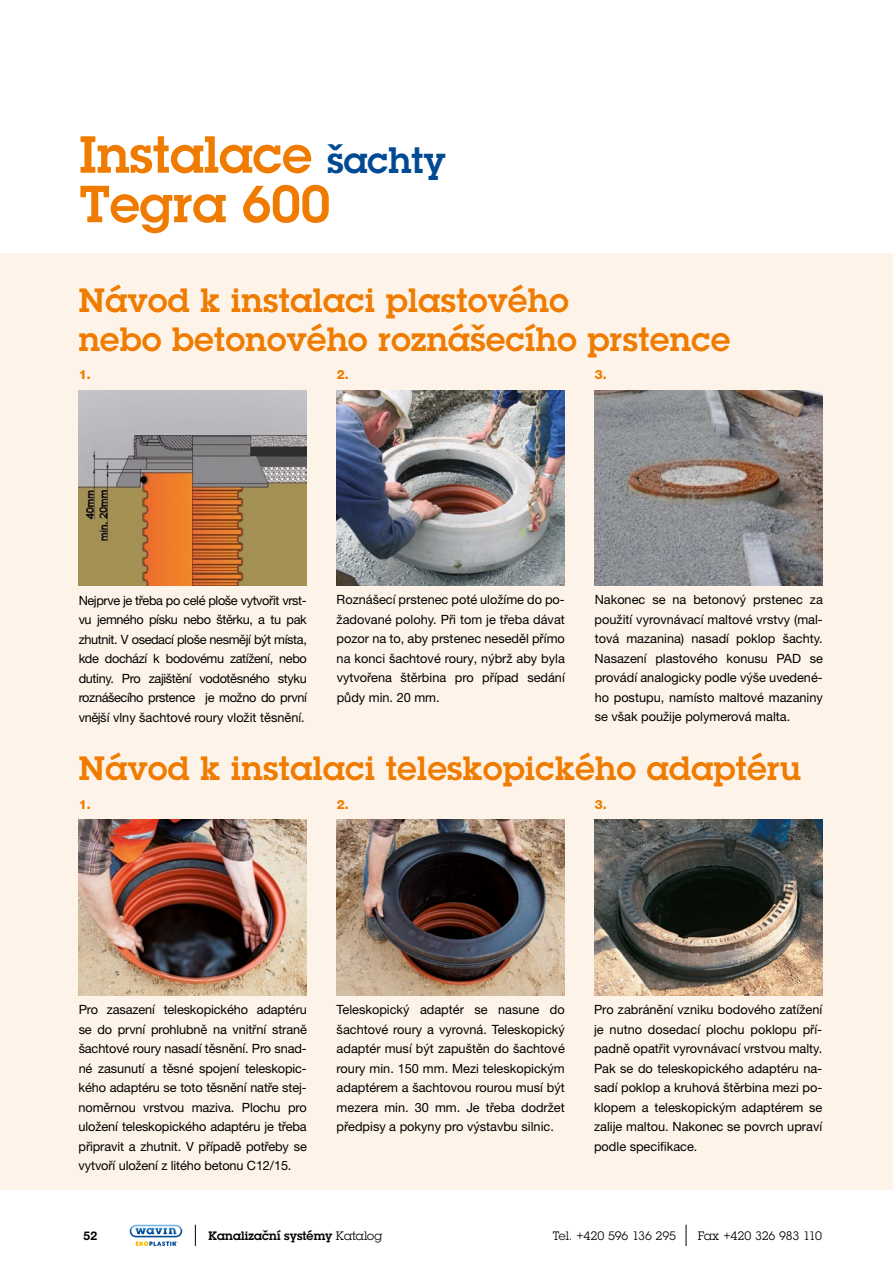
<style>
.page{position:relative;width:893px;height:1263px;background:#fff}
.page>*{position:absolute;margin:0;border:0;box-sizing:border-box;transform-origin:0 0}
.t1{font:600 51px/49.5px "Lubalin Graphfor Wavin";color:#ef7c00}
.t2{font:600 33px/39px "Lubalin Graphfor Wavin";letter-spacing:.015em;color:#ef7c00}
.t3{font:12.75px/19.5px "Helvetica Neue CE";color:#000;text-align:justify}
.t4{font:800 12.75px "Helvetica Neue LT Pro";color:#ef7c00}
.t5{font:12px "Lubalin Graphfor Wavin";letter-spacing:-.02em;color:#000}
.t6{font:600 12px "Lubalin Graphfor Wavin";letter-spacing:.01em;color:#000}
.t7{font:700 12px "Helvetica Neue CE";color:#000}
.s1{font-size:36px;color:#004993}
.s2{font-weight:400}
</style>
<div class="page">
<div style="left:0;top:253px;width:893px;height:936px;background:#fef3e8"></div>
<svg style="left:130px;top:1225px;width:52px;height:21px"></svg>
<svg style="left:195px;top:1225px;width:1px;height:21px"></svg>
<svg style="left:686px;top:1225px;width:1px;height:21px"></svg>
<img style="left:595px;top:390px;width:228px;height:195px">
<img style="left:337px;top:390px;width:228px;height:195px">
<img style="left:79px;top:390px;width:228px;height:195px">
<img style="left:79px;top:819px;width:228px;height:176px">
<img style="left:337px;top:819px;width:228px;height:176px">
<img style="left:594px;top:819px;width:228px;height:176px">
<h1 class="t1" style="left:79px;top:129px;width:367px">Instalace <span class="s1">šachty<br></span>Tegra 600</h1>
<h2 class="t2" style="left:79px;top:280px;width:653px">Návod k instalaci plastového<br>nebo betonového roznášecího prstence</h2>
<p class="t4" style="left:79px;top:367px;width:14px">1.</p>
<p class="t4" style="left:337px;top:367px;width:14px">2.</p>
<p class="t4" style="left:595px;top:367px;width:14px">3.</p>
<p class="t3" style="left:79px;top:590px;width:230px">Nejprve je třeba po celé ploše vytvořit vrst&shy;vu jemného písku nebo štěrku, a tu pak zhutnit. V osedací ploše nesmějí být místa, kde dochází k bodovému zatížení, nebo dutiny. Pro zajištění vodotěsného styku roznášecího prstence je možno do první vnější vlny šachtové roury vložit těsnění.</p>
<p class="t3" style="left:337px;top:590px;width:230px">Roznášecí prstenec poté uložíme do po&shy;žadované polohy. Při tom je třeba dávat pozor na to, aby prstenec neseděl přímo na konci šachtové roury, nýbrž aby byla vytvořena štěrbina pro případ sedání půdy min. 20 mm.</p>
<p class="t3" style="left:595px;top:590px;width:230px;text-align:left">Nakonec se na betonový prstenec za použití vyrovnávací maltové vrstvy (mal&shy;tová mazanina) nasadí poklop šachty.<br>Nasazení plastového konusu PAD se provádí analogicky podle výše uvedené&shy;ho postupu, namísto maltové mazaniny se však použije polymerová malta.</p>
<h2 class="t2" style="left:79px;top:748px;width:724px">Návod k instalaci teleskopického adaptéru</h2>
<p class="t4" style="left:79px;top:796px;width:14px">1.</p>
<p class="t4" style="left:337px;top:796px;width:14px">2.</p>
<p class="t4" style="left:595px;top:796px;width:14px">3.</p>
<p class="t3" style="left:79px;top:1000px;width:230px">Pro zasazení teleskopického adaptéru se do první prohlubně na vnitřní straně šachtové roury nasadí těsnění. Pro snad&shy;né zasunutí a těsné spojení teleskopic&shy;kého adaptéru se toto těsnění natře stej&shy;noměrnou vrstvou maziva. Plochu pro uložení teleskopického adaptéru je třeba připravit a zhutnit. V případě potřeby se vytvoří uložení z litého betonu C12/15.</p>
<p class="t3" style="left:337px;top:1000px;width:230px">Teleskopický adaptér se nasune do šachtové roury a vyrovná. Teleskopický adaptér musí být zapuštěn do šachtové roury min. 150 mm. Mezi teleskopickým adaptérem a šachtovou rourou musí být mezera min. 30 mm. Je třeba dodržet předpisy a pokyny pro výstavbu silnic.</p>
<p class="t3" style="left:594px;top:1000px;width:230px;text-align:left">Pro zabránění vzniku bodového zatížení je nutno dosedací plochu poklopu pří&shy;padně opatřit vyrovnávací vrstvou malty.<br>Pak se do teleskopického adaptéru na&shy;sadí poklop a kruhová štěrbina mezi po&shy;klopem a teleskopickým adaptérem se zalije maltou. Nakonec se povrch upraví podle specifikace.</p>
<p class="t7" style="left:84px;top:1228px;width:15px">52</p>
<p class="t6" style="left:208px;top:1228px;width:175px">Kanalizační systémy <span class="s2">Katalog</span></p>
<p class="t5" style="left:553px;top:1228px;width:125px">Tel. +420 596 136 295</p>
<p class="t5" style="left:698px;top:1228px;width:126px">Fax +420 326 983 110</p>
</div>
